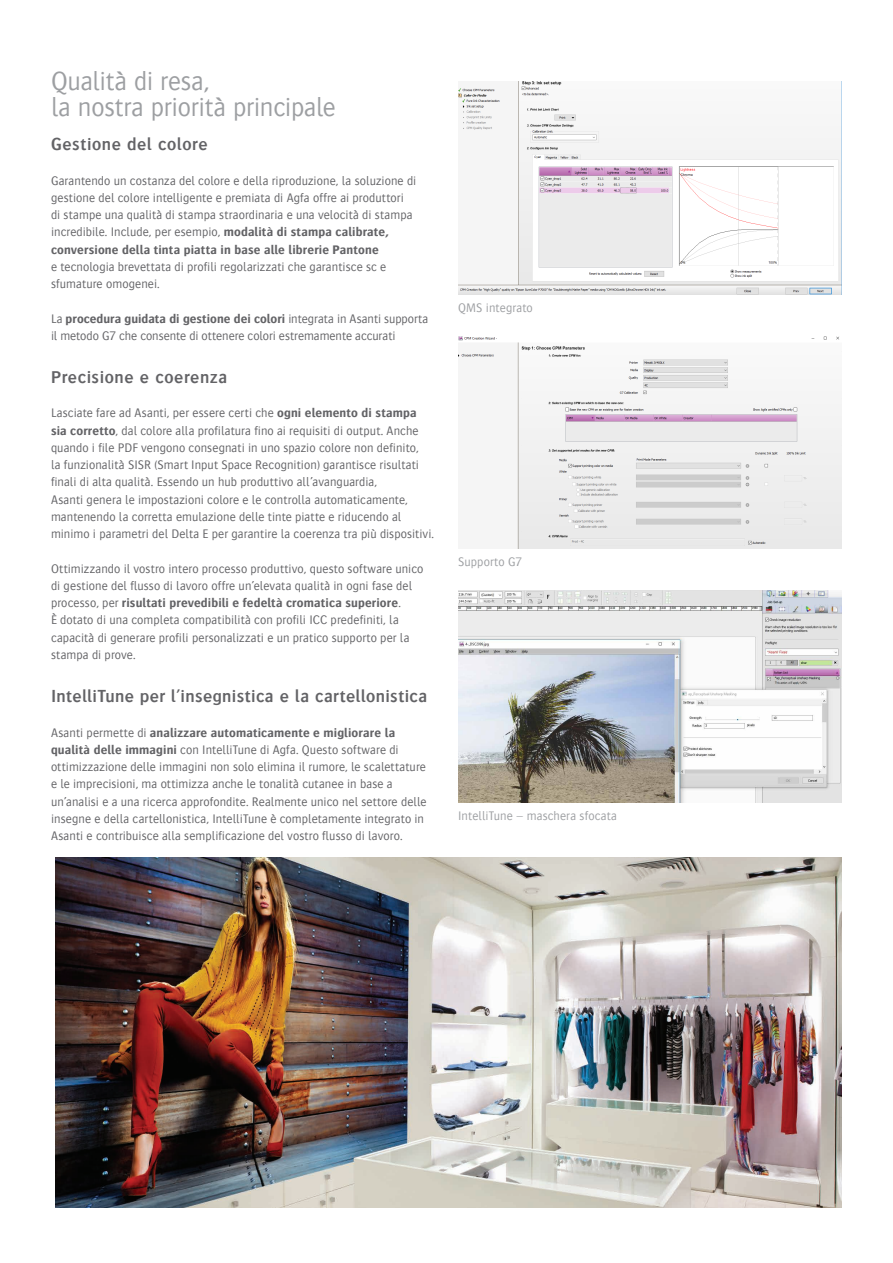
<style>
.page{position:relative;width:893px;height:1263px;background:#fff}
.page>*{position:absolute;margin:0;border:0;box-sizing:border-box;transform-origin:0 0}
.t1{font:300 27px/25.8px "Bosis For Agfa";letter-spacing:-.01em;color:#9d9fa2}
.Body{font:600 18px "Bosis For Agfa";letter-spacing:.03em;color:#636366}
.Body-2{font:300 12.75px/17.2px "Bosis For Agfa";letter-spacing:.01em;color:#636366}
.t2{font:300 12.75px "Bosis For Agfa";letter-spacing:.01em;color:#9d9fa2}
.s1{font-weight:700}
</style>
<div class="page">
<img style="left:55px;top:857px;width:787px;height:351px">
<img style="left:458px;top:82px;width:384px;height:212px">
<img style="left:458px;top:336px;width:384px;height:213px">
<img style="left:458px;top:590px;width:384px;height:213px">
<h3 class="t1" style="left:51px;top:68px;width:286px">Qualità di resa,<br>la nostra priorità principale</h3>
<h4 class="Body" style="left:51px;top:133px;width:158px">Gestione del colore</h4>
<h4 class="Body-2" style="left:51px;top:172px;width:367px">Garantendo un costanza del colore e della riproduzione, la soluzione di gestione del colore intelligente e premiata di Agfa offre ai produttori di stampe una qualità di stampa straordinaria e una velocità di stampa incredibile. Include, per esempio, <span class="s1">modalità di stampa calibrate, conversione della tinta piatta in base alle librerie Pantone<br></span>e tecnologia brevettata di profili regolarizzati che garantisce sc e sfumature omogenei.</h4>
<p class="Body-2" style="left:51px;top:310px;width:379px">La <span class="s1">procedura guidata di gestione dei colori</span> integrata in Asanti supporta il metodo G7 che consente di ottenere colori estremamente accurati</p>
<p class="Body" style="left:51px;top:366px;width:178px">Precisione e coerenza</p>
<p class="Body-2" style="left:51px;top:404px;width:385px">Lasciate fare ad Asanti, per essere certi che <span class="s1">ogni elemento di stampa sia corretto</span>, dal colore alla profilatura fino ai requisiti di output. Anche quando i file PDF vengono consegnati in uno spazio colore non definito,<br>la funzionalità SISR (Smart Input Space Recognition) garantisce risultati finali di alta qualità. Essendo un hub produttivo all’avanguardia,<br>Asanti genera le impostazioni colore e le controlla automaticamente, mantenendo la corretta emulazione delle tinte piatte e riducendo al minimo i parametri del Delta E per garantire la coerenza tra più dispositivi.</p>
<p class="Body-2" style="left:51px;top:560px;width:374px">Ottimizzando il vostro intero processo produttivo, questo software unico di gestione del flusso di lavoro offre un’elevata qualità in ogni fase del processo, per <span class="s1">risultati prevedibili e fedeltà cromatica superiore</span>.<br>È dotato di una completa compatibilità con profili ICC predefiniti, la capacità di generare profili personalizzati e un pratico supporto per la stampa di prove.</p>
<h4 class="Body" style="left:51px;top:685px;width:378px">IntelliTune per l’insegnistica e la cartellonistica</h4>
<p class="Body-2" style="left:51px;top:724px;width:377px">Asanti permette di <span class="s1">analizzare automaticamente e migliorare la qualità delle immagini</span> con IntelliTune di Agfa. Questo software di ottimizzazione delle immagini non solo elimina il rumore, le scalettature e le imprecisioni, ma ottimizza anche le tonalità cutanee in base a un’analisi e a una ricerca approfondite. Realmente unico nel settore delle insegne e della cartellonistica, IntelliTune è completamente integrato in Asanti e contribuisce alla semplificazione del vostro flusso di lavoro.</p>
<p class="t2" style="left:458px;top:301px;width:76px">QMS integrato</p>
<p class="t2" style="left:458px;top:555px;width:66px">Supporto G7</p>
<p class="t2" style="left:458px;top:809px;width:160px">IntelliTune – maschera sfocata</p>
</div>
